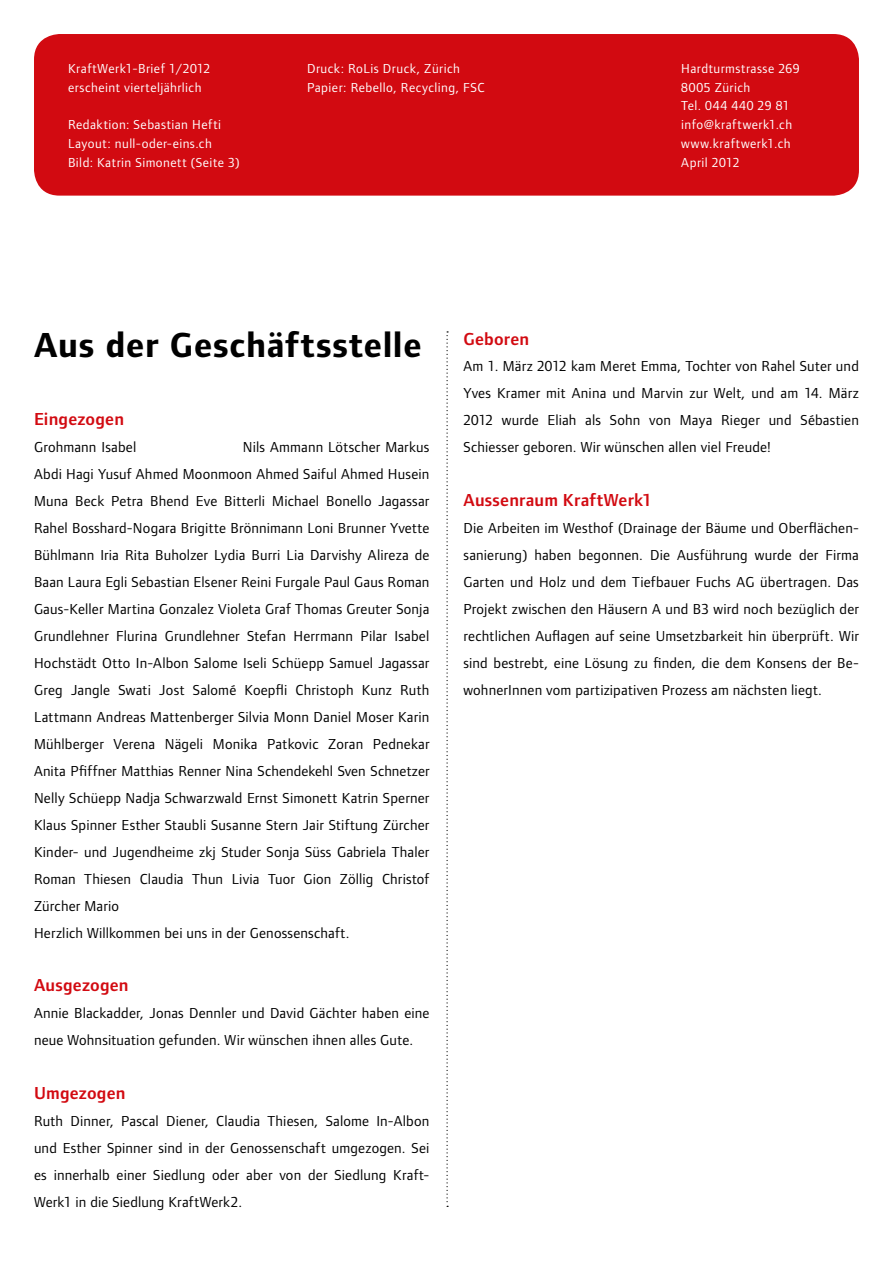
<style>
.page{position:relative;width:893px;height:1263px;background:#fff}
.page>*{position:absolute;margin:0;border:0;box-sizing:border-box;transform-origin:0 0}
.t1{font:700 36px "Foundry Form Sans";letter-spacing:.02em;color:#000}
.t2{font:600 18px "Foundry Form Sans";letter-spacing:.01em;color:#d20a11}
.t3{font:15px/27px "Foundry Form Sans";letter-spacing:.015em;color:#000;text-align:justify}
.t4{font:13.5px/18.8px "Foundry Form Sans";letter-spacing:.035em;color:#fff}
</style>
<div class="page">
<div style="left:34px;top:34px;width:825px;height:162px;background:#d20a11;border-radius:26px"></div>
<svg style="left:446px;top:331px;width:2px;height:876px"></svg>
<p class="t4" style="left:68px;top:59px;width:144px">KraftWerk1-Brief 1/2012 erscheint vierteljährlich</p>
<p class="t4" style="left:68px;top:115px;width:173px">Redaktion: Sebastian Hefti<br>Layout: null-oder-eins.ch<br>Bild: Katrin Simonett (Seite 3)</p>
<p class="t4" style="left:307px;top:59px;width:179px">Druck: RoLis Druck, Zürich<br>Papier: Rebello, Recycling, FSC</p>
<p class="t4" style="left:681px;top:59px;width:120px">Hardturmstrasse 269<br>8005 Zürich<br>Tel. 044 440 29 81 info@kraftwerk1.ch www.kraftwerk1.ch<br>April 2012</p>
<h1 class="t1" style="left:34px;top:324px;width:389px">Aus der Geschäftsstelle</h1>
<p class="t2" style="left:34px;top:409px;width:92px">Eingezogen</p>
<p class="t3" style="left:34px;top:434px;width:104px">Grohmann Isabel</p>
<p class="t3" style="left:34px;top:434px;width:397px;text-align:left;text-indent:209px">Nils Ammann Lötscher Markus Abdi Hagi Yusuf Ahmed Moonmoon Ahmed Saiful Ahmed Husein Muna Beck Petra Bhend Eve Bitterli Michael Bonello Jagassar Rahel Bosshard-Nogara Brigitte Brönnimann Loni Brunner Yvette Bühlmann Iria Rita Buholzer Lydia Burri Lia Darvishy Alireza de Baan Laura Egli Sebastian Elsener Reini Furgale Paul Gaus Roman Gaus-Keller Martina Gonzalez Violeta Graf Thomas Greuter Sonja Grundlehner Flurina Grundlehner Stefan Herrmann Pilar Isabel Hochstädt Otto In-Albon Salome Iseli Schüepp Samuel Jagassar Greg Jangle Swati Jost Salomé Koepfli Christoph Kunz Ruth Lattmann Andreas Mattenberger Silvia Monn Daniel Moser Karin Mühlberger Verena Nägeli Monika Patkovic Zoran Pednekar Anita Pfiffner Matthias Renner Nina Schendekehl Sven Schnetzer Nelly Schüepp Nadja Schwarzwald Ernst Simonett Katrin Sperner Klaus Spinner Esther Staubli Susanne Stern Jair Stiftung Zürcher Kinder- und Jugendheime zkj Studer Sonja Süss Gabriela Thaler Roman Thiesen Claudia Thun Livia Tuor Gion Zöllig Christof Zürcher Mario<br>Herzlich Willkommen bei uns in der Genossenschaft.</p>
<p class="t2" style="left:34px;top:975px;width:96px">Ausgezogen</p>
<p class="t3" style="left:34px;top:1000px;width:397px">Annie Blackadder, Jonas Dennler und David Gächter haben eine neue Wohnsituation gefunden. Wir wünschen ihnen alles Gute.</p>
<p class="t2" style="left:34px;top:1083px;width:93px">Umgezogen</p>
<p class="t3" style="left:34px;top:1107px;width:397px">Ruth Dinner, Pascal Diener, Claudia Thiesen, Salome In-Albon und Esther Spinner sind in der Genossenschaft umgezogen. Sei es innerhalb einer Siedlung oder aber von der Siedlung Kraft-Werk1 in die Siedlung KraftWerk2.</p>
<p class="t2" style="left:463px;top:328px;width:67px">Geboren</p>
<p class="t3" style="left:463px;top:353px;width:397px">Am 1. März 2012 kam Meret Emma, Tochter von Rahel Suter und Yves Kramer mit Anina und Marvin zur Welt, und am 14. März 2012 wurde Eliah als Sohn von Maya Rieger und Sébastien Schiesser geboren. Wir wünschen allen viel Freude!</p>
<p class="t2" style="left:463px;top:490px;width:190px">Aussenraum KraftWerk1</p>
<p class="t3" style="left:463px;top:514px;width:397px">Die Arbeiten im Westhof (Drainage der Bäume und Oberflächen&shy;sanierung) haben begonnen. Die Ausführung wurde der Firma Garten und Holz und dem Tiefbauer Fuchs AG übertragen. Das Projekt zwischen den Häusern A und B3 wird noch bezüglich der rechtlichen Auflagen auf seine Umsetzbarkeit hin überprüft. Wir sind bestrebt, eine Lösung zu finden, die dem Konsens der Be&shy;wohnerInnen vom partizipativen Prozess am nächsten liegt.</p>
</div>
